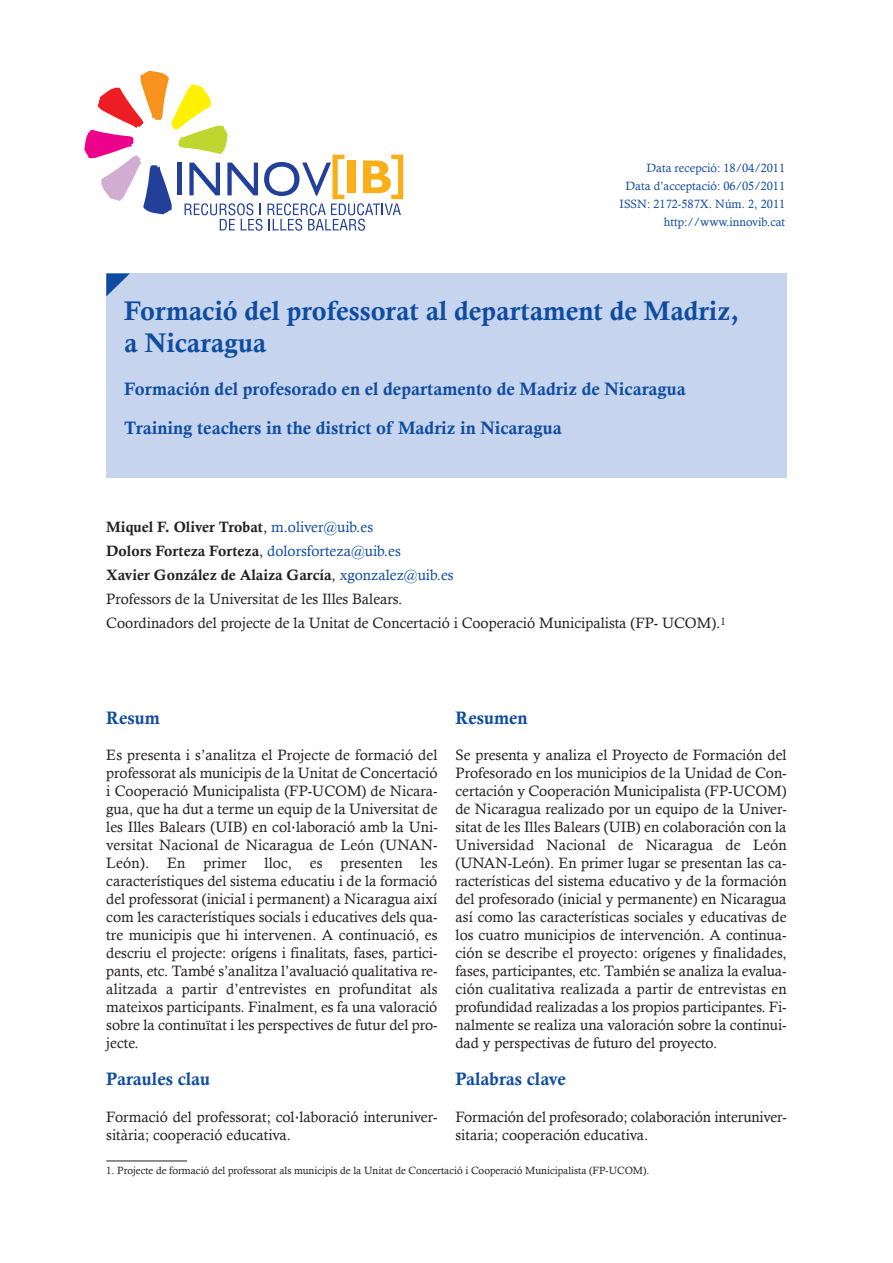
<style>
.page{position:relative;width:893px;height:1263px;background:#fff}
.page>*{position:absolute;margin:0;border:0;box-sizing:border-box;transform-origin:0 0}
.t1{font:27px/32.4px "Calis MT Bol";color:#0f4ca0}
.t2{font:18px/38.5px "Calis MT Bol";color:#0f4ca0}
.t3{font:15px/18px "Calisto";color:#231f20}
.t4{font:15px/24px "Calis MT Bol";color:#231f20}
.t5{font:12px/18px "Calisto";color:#0f4ca0;text-align:right}
.t6{font:10.5px "Calisto";color:#231f20}
.s1{font-family:"Calisto"}
.s2{font-family:"Calisto";color:#0f4ca0}
.s3{font-family:"Lucida Grande"}
</style>
<div class="page">
<div style="left:106px;top:273px;width:681px;height:205px;background:#c6d5ed"></div>
<svg style="left:106px;top:273px;width:24px;height:23px"></svg>
<svg style="left:84px;top:71px;width:319px;height:160px"></svg>
<hr style="left:106px;top:1160px;width:81px;height:1px;background:#231f20">
<p class="t5" style="left:620px;top:159px;width:167px">Data recepció: 18/04/2011<br>Data d’acceptació: 06/05/2011<br>ISSN: 2172-587X. Núm. 2, 2011 http://www.innovib.cat</p>
<h1 class="t1" style="left:124px;top:297px;width:617px">Formació del professorat al departament de Madriz, a Nicaragua</h1>
<p class="t2" style="left:124px;top:372px;width:563px">Formación del profesorado en el departamento de Madriz de Nicaragua<br>Training teachers in the district of Madriz in Nicaragua</p>
<p class="t4" style="left:106px;top:517px;width:349px">Miquel F. Oliver Trobat<span class="s1">,</span> <span class="s2">m.oliver@uib.es<br></span>Dolors Forteza Forteza<span class="s1">,</span> <span class="s2">dolorsforteza@uib.es<br></span>Xavier González de Alaiza García<span class="s1">,</span> <span class="s2">xgonzalez@uib.es</span></p>
<p class="t3" style="left:106px;top:587px;width:621px;line-height:24px">Professors de la Universitat de les Illes Balears.<br>Coordinadors del projecte de la Unitat de Concertació i Cooperació Municipalista (FP- UCOM).<sup>1</sup></p>
<p class="t2" style="left:106px;top:700px;width:55px">Resum</p>
<p class="t3" style="left:106px;top:746px;width:333px;text-align:justify">Es presenta i s’analitza el Projecte de formació del professorat als municipis de la Unitat de Concertació i Cooperació Municipalista (FP-UCOM) de Nicara&shy;gua, que ha dut a terme un equip de la Universitat de les Illes Balears (UIB) en col<span class="s3">·</span>laboració amb la Uni&shy;versitat Nacional de Nicaragua de León (UNAN-León). En primer lloc, es presenten les característiques del sistema educatiu i de la formació del professorat (inicial i permanent) a Nicaragua així com les característiques socials i educatives dels qua&shy;tre municipis que hi intervenen. A continuació, es descriu el projecte: orígens i finalitats, fases, partici&shy;pants, etc. També s’analitza l’avaluació qualitativa re&shy;alitzada a partir d’entrevistes en profunditat als mateixos participants. Finalment, es fa una valoració sobre la continuïtat i les perspectives de futur del pro&shy;jecte.</p>
<p class="t2" style="left:106px;top:1062px;width:105px">Paraules clau</p>
<p class="t3" style="left:106px;top:1107px;width:333px">Formació del professorat; col<span class="s3">·</span>laboració interuniver&shy;sitària; cooperació educativa.</p>
<p class="t2" style="left:455px;top:700px;width:74px">Resumen</p>
<p class="t3" style="left:455px;top:746px;width:333px;text-align:justify">Se presenta y analiza el Proyecto de Formación del Profesorado en los municipios de la Unidad de Con&shy;certación y Cooperación Municipalista (FP-UCOM) de Nicaragua realizado por un equipo de la Univer&shy;sitat de les Illes Balears (UIB) en colaboración con la Universidad Nacional de Nicaragua de León (UNAN-León). En primer lugar se presentan las ca&shy;racterísticas del sistema educativo y de la formación del profesorado (inicial y permanente) en Nicaragua así como las características sociales y educativas de los cuatro municipios de intervención. A continua&shy;ción se describe el proyecto: orígenes y finalidades, fases, participantes, etc. También se analiza la evalua&shy;ción cualitativa realizada a partir de entrevistas en profundidad realizadas a los propios participantes. Fi&shy;nalmente se realiza una valoración sobre la continui&shy;dad y perspectivas de futuro del proyecto.</p>
<p class="t2" style="left:455px;top:1062px;width:112px">Palabras clave</p>
<p class="t3" style="left:455px;top:1107px;width:333px">Formación del profesorado; colaboración interuniver&shy;sitaria; cooperación educativa.</p>
<p class="t6" style="left:106px;top:1164px;width:545px">1. Projecte de formació del professorat als municipis de la Unitat de Concertació i Cooperació Municipalista (FP-UCOM).</p>
</div>
